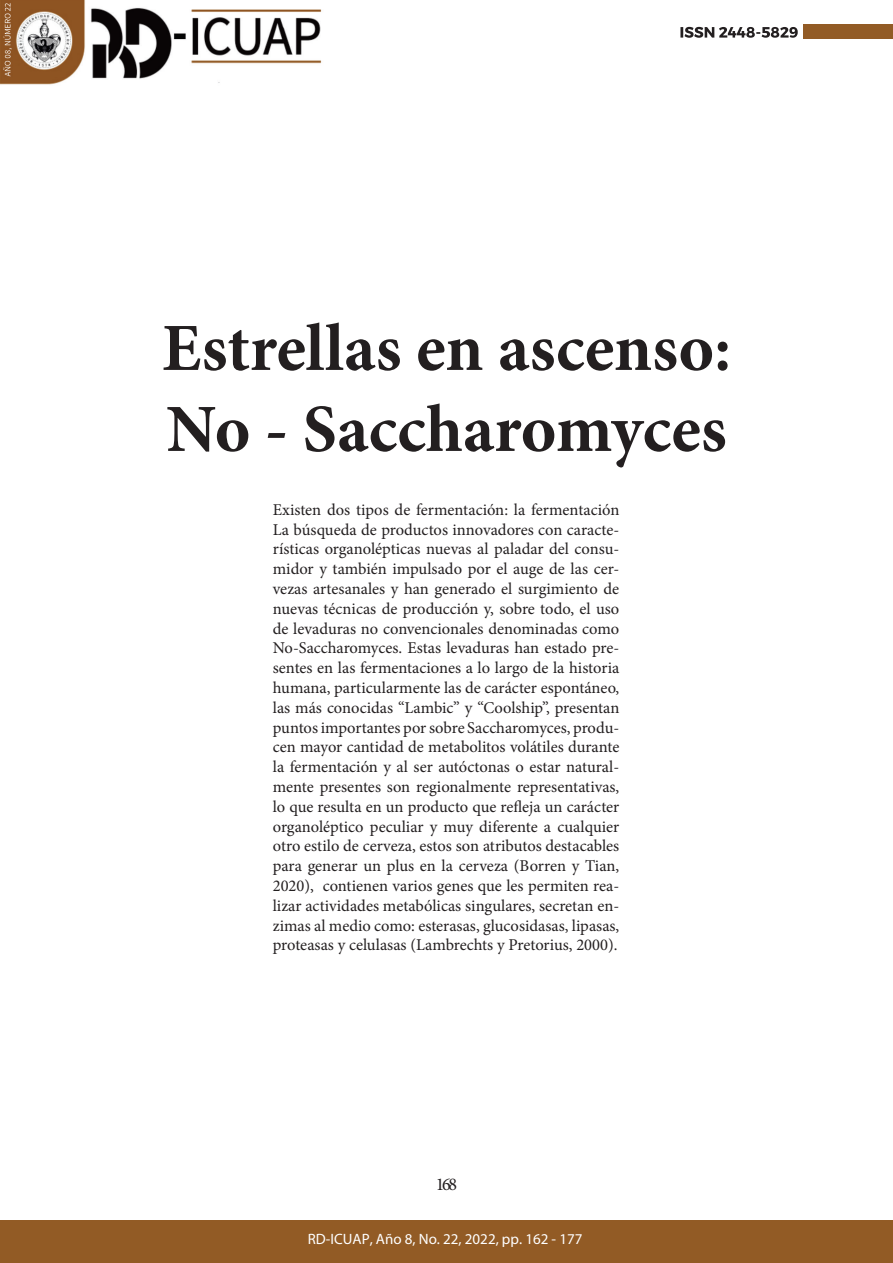
<style>
.page{position:relative;width:893px;height:1263px;background:#fff}
.page>*{position:absolute;margin:0;border:0;box-sizing:border-box;transform-origin:0 0}
.t1{font:700 67.5px "Minion Pro";color:#231f20}
.t2{font:18px "Minion Pro";color:#231f20}
.t3{font:16.5px/19.8px "Minion Pro";letter-spacing:-.005em;color:#231f20;text-align:justify}
.t4{font:15px "Myriad Pro";color:#fff}
</style>
<div class="page">
<img style="left:0;top:0;width:322px;height:85px">
<div style="left:804px;top:25px;width:89px;height:14px;background:#925b25"></div>
<svg style="left:680px;top:27px;width:118px;height:11px"></svg>
<div style="left:0;top:1220px;width:893px;height:43px;background:#925b25"></div>
<p class="t1" style="left:162px;top:301px;width:571px">Estrellas en ascenso:</p>
<p class="t1" style="left:166px;top:382px;width:562px">No - Saccharomyces</p>
<p class="t3" style="left:273px;top:500px;width:348px">Existen dos tipos de fermentación: la fermentación La búsqueda de productos innovadores con caracte&shy;rísticas organolépticas nuevas al paladar del consu&shy;midor y también impulsado por el auge de las cer&shy;vezas artesanales y han generado el surgimiento de nuevas técnicas de producción y, sobre todo, el uso de levaduras no convencionales denominadas como No-Saccharomyces. Estas levaduras han estado pre&shy;sentes en las fermentaciones a lo largo de la historia humana, particularmente las de carácter espontáneo, las más conocidas “Lambic” y “Coolship”, presentan puntos importantes por sobre Saccharomyces, produ&shy;cen mayor cantidad de metabolitos volátiles durante la fermentación y al ser autóctonas o estar natural&shy;mente presentes son regionalmente representativas, lo que resulta en un producto que refleja un carácter organoléptico peculiar y muy diferente a cualquier otro estilo de cerveza, estos son atributos destacables para generar un plus en la cerveza (Borren y Tian, 2020), contienen varios genes que les permiten rea&shy;lizar actividades metabólicas singulares, secretan en&shy;zimas al medio como: esterasas, glucosidasas, lipasas, proteasas y celulasas (Lambrechts y Pretorius, 2000).</p>
<p class="t2" style="left:436px;top:1172px;width:23px">168</p>
<p class="t4" style="left:308px;top:1230px;width:276px">RD-ICUAP, Año 8, No. 22, 2022, pp. 162 - 177</p>
</div>
